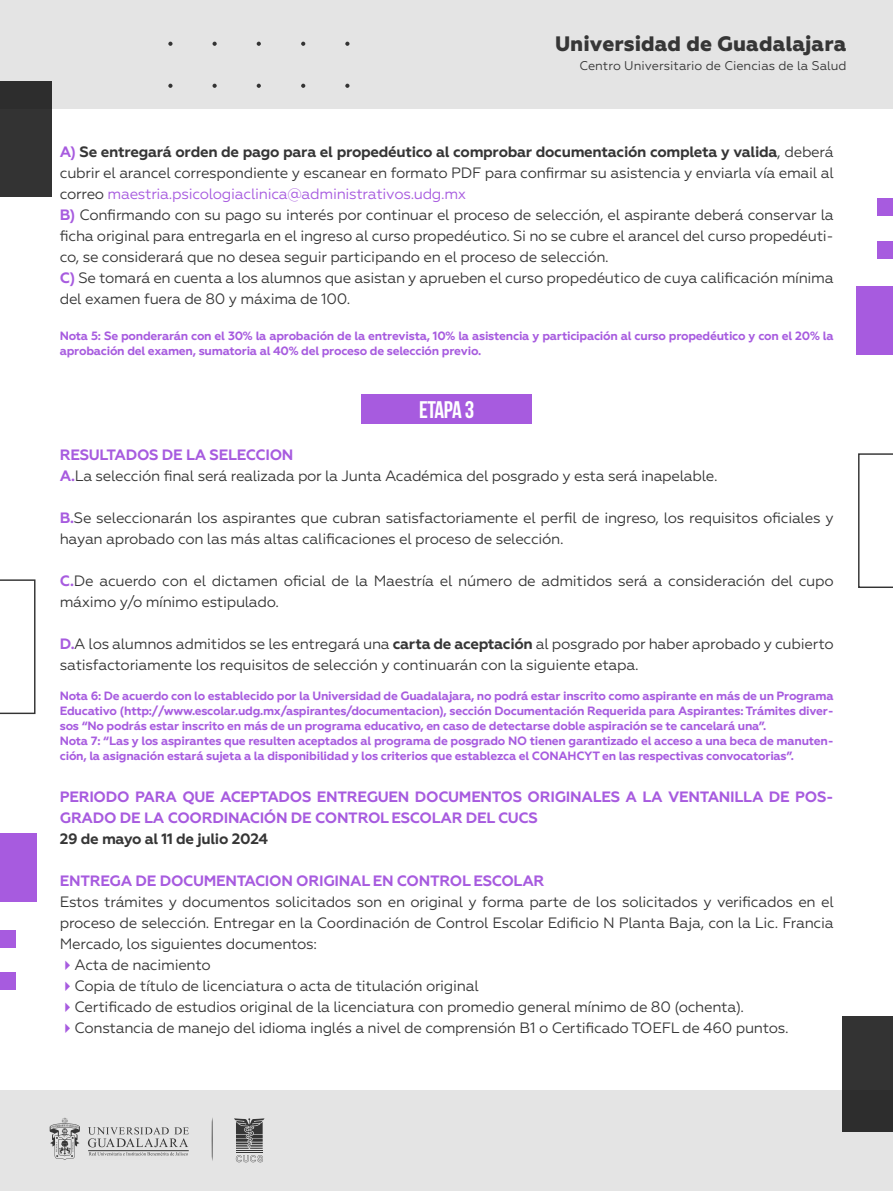
<style>
.page{position:relative;width:893px;height:1191px;background:#fff}
.page>*{position:absolute;margin:0;border:0;box-sizing:border-box;transform-origin:0 0}
.t1{font:700 24px "Bebas Neue";letter-spacing:-.025em;color:#fff}
.t2{font:800 20.85px "Geometria";color:#363636}
.t3{font:15px/21px "Geometria";letter-spacing:-.02em;color:#363636}
.t4{font:700 15px/21px "Geometria";letter-spacing:-.02em;color:#a75bdf}
.t5{font:700 15px "Geometria";letter-spacing:-.02em;color:#363636}
.t6{font:12.6px "Geometria";color:#363636}
.t7{font:700 12px/15px "Geometria";letter-spacing:-.02em;color:#a75bdf}
.s1{font-weight:700;color:#a75bdf}
.s2{font-weight:700}
.s3{color:#a75bdf}
</style>
<div class="page">
<div style="left:362px;top:394px;width:170px;height:30px;background:#a75bdf"></div>
<div style="left:0;top:0;width:893px;height:109px;background:#e4e4e4"></div>
<div style="left:0;top:1090px;width:893px;height:101px;background:#e4e4e4"></div>
<div style="left:0;top:833px;width:37px;height:69px;background:#a75bdf"></div>
<div style="left:0;top:930px;width:15px;height:17px;background:#a75bdf"></div>
<div style="left:0;top:973px;width:15px;height:17px;background:#a75bdf"></div>
<div style="left:856px;top:286px;width:37px;height:69px;background:#a75bdf"></div>
<div style="left:878px;top:241px;width:15px;height:17px;background:#a75bdf"></div>
<div style="left:878px;top:199px;width:15px;height:17px;background:#a75bdf"></div>
<svg style="left:858px;top:453px;width:35px;height:135px"></svg>
<svg style="left:0;top:579px;width:35px;height:135px"></svg>
<div style="left:0;top:82px;width:51px;height:115px;background:#333"></div>
<div style="left:842px;top:1015px;width:51px;height:116px;background:#333"></div>
<svg style="left:168px;top:84px;width:5px;height:4px"></svg>
<svg style="left:168px;top:42px;width:5px;height:4px"></svg>
<svg style="left:213px;top:84px;width:4px;height:4px"></svg>
<svg style="left:213px;top:42px;width:4px;height:4px"></svg>
<svg style="left:257px;top:84px;width:4px;height:4px"></svg>
<svg style="left:257px;top:42px;width:4px;height:4px"></svg>
<svg style="left:301px;top:84px;width:4px;height:4px"></svg>
<svg style="left:301px;top:42px;width:4px;height:4px"></svg>
<svg style="left:345px;top:84px;width:4px;height:4px"></svg>
<svg style="left:345px;top:42px;width:4px;height:4px"></svg>
<svg style="left:234px;top:1118px;width:30px;height:44px"></svg>
<svg style="left:50px;top:1118px;width:30px;height:42px"></svg>
<svg style="left:88px;top:1127px;width:101px;height:28px"></svg>
<hr style="left:212px;top:1117px;width:1px;height:44px;background:#363636;border-radius:50%">
<h2 class="t2" style="left:555px;top:32px;width:293px">Universidad de Guadalajara</h2>
<p class="t6" style="left:579px;top:58px;width:269px">Centro Universitario de Ciencias de la Salud</p>
<p class="t3" style="left:60px;top:141px;width:775px"><span class="s1">A)</span> <span class="s2">Se entregará orden de pago para el propedéutico al comprobar documentación completa y valida</span>, deberá cubrir el arancel correspondiente y escanear en formato PDF para confirmar su asistencia y enviarla vía email al correo <span class="s3">maestria.psicologiaclinica@administrativos.udg.mx<br></span><span class="s1">B)</span> Confirmando con su pago su interés por continuar el proceso de selección, el aspirante deberá conservar la ficha original para entregarla en el ingreso al curso propedéutico. Si no se cubre el arancel del curso propedéuti&shy;co, se considerará que no desea seguir participando en el proceso de selección.<br><span class="s1">C)</span> Se tomará en cuenta a los alumnos que asistan y aprueben el curso propedéutico de cuya calificación mínima del examen fuera de 80 y máxima de 100.</p>
<p class="t7" style="left:60px;top:328px;width:775px">Nota 5: Se ponderarán con el 30% la aprobación de la entrevista, 10% la asistencia y participación al curso propedéutico y con el 20% la aprobación del examen, sumatoria al 40% del proceso de selección previo.</p>
<h1 class="t1" style="left:419px;top:396px;width:57px">ETAPA 3</h1>
<p class="t3" style="left:60px;top:444px;width:659px"><span class="s1">RESULTADOS DE LA SELECCION<br>A.</span>La selección final será realizada por la Junta Académica del posgrado y esta será inapelable.</p>
<p class="t3" style="left:60px;top:507px;width:775px"><span class="s1">B.</span>Se seleccionarán los aspirantes que cubran satisfactoriamente el perfil de ingreso, los requisitos oficiales y hayan aprobado con las más altas calificaciones el proceso de selección.</p>
<p class="t3" style="left:60px;top:570px;width:775px"><span class="s1">C.</span>De acuerdo con el dictamen oficial de la Maestría el número de admitidos será a consideración del cupo máximo y/o mínimo estipulado.</p>
<p class="t3" style="left:60px;top:633px;width:775px"><span class="s1">D.</span>A los alumnos admitidos se les entregará una <span class="s2">carta de aceptación</span> al posgrado por haber aprobado y cubierto satisfactoriamente los requisitos de selección y continuarán con la siguiente etapa.</p>
<p class="t7" style="left:60px;top:688px;width:775px">Nota 6: De acuerdo con lo establecido por la Universidad de Guadalajara, no podrá estar inscrito como aspirante en más de un Programa Educativo (http://www.escolar.udg.mx/aspirantes/documentacion), sección Documentación Requerida para Aspirantes: Trámites diver&shy;sos “No podrás estar inscrito en más de un programa educativo, en caso de detectarse doble aspiración se te cancelará una”.<br>Nota 7: “Las y los aspirantes que resulten aceptados al programa de posgrado NO tienen garantizado el acceso a una beca de manuten&shy;ción, la asignación estará sujeta a la disponibilidad y los criterios que establezca el CONAHCYT en las respectivas convocatorias”.</p>
<p class="t4" style="left:60px;top:786px;width:775px">PERIODO PARA QUE ACEPTADOS ENTREGUEN DOCUMENTOS ORIGINALES A LA VENTANILLA DE POS-<br>GRADO DE LA COORDINACIÓN DE CONTROL ESCOLAR DEL CUCS</p>
<p class="t5" style="left:60px;top:830px;width:210px">29 de mayo al 11 de julio 2024</p>
<p class="t4" style="left:60px;top:870px;width:486px">ENTREGA DE DOCUMENTACION ORIGINAL EN CONTROL ESCOLAR</p>
<p class="t3" style="left:60px;top:891px;width:775px;text-align:justify">Estos trámites y documentos solicitados son en original y forma parte de los solicitados y verificados en el proceso de selección. Entregar en la Coordinación de Control Escolar Edificio N Planta Baja, con la Lic. Francia Mercado, los siguientes documentos:</p>
<p class="t3" style="left:60px;top:954px;width:153px"><span class="s3">✔</span>Acta de nacimiento</p>
<p class="t3" style="left:60px;top:975px;width:420px"><span class="s3">✔</span>Copia de título de licenciatura o acta de titulación original</p>
<p class="t3" style="left:60px;top:996px;width:686px"><span class="s3">✔</span>Certificado de estudios original de la licenciatura con promedio general mínimo de 80 (ochenta).</p>
<p class="t3" style="left:60px;top:1017px;width:730px"><span class="s3">✔</span>Constancia de manejo del idioma inglés a nivel de comprensión B1 o Certificado TOEFL de 460 puntos.</p>
</div>
